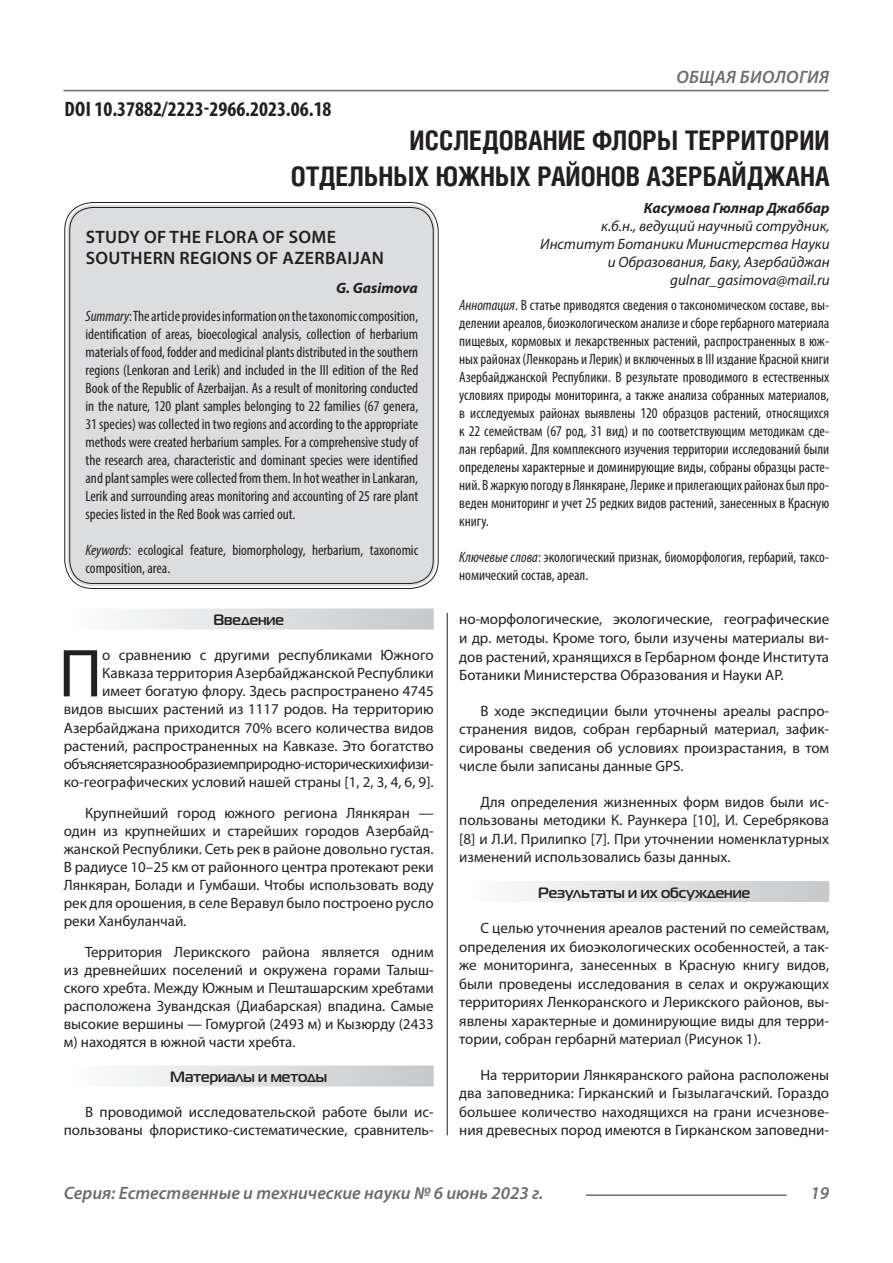
<style>
.page{position:relative;width:893px;height:1263px;background:#fff}
.page>*{position:absolute;margin:0;border:0;box-sizing:border-box;transform-origin:0 0}
.Статья_текст_первый{font:68.4px "Myriad Pro";color:#231f20}
.Статья_название{font:700 27px/36px "Helios Cond C";color:#231f20;text-align:right}
.ДОИ{font:700 condensed 21px "Myriad Pro";color:#231f20}
.t1{font:italic 600 18px "Myriad Pro";color:#6c6d70}
.Статья_название_англ{font:600 18px/21.6px "Myriad Pro";letter-spacing:.02em;color:#231f20}
.t2{font:italic 600 18px "Myriad Pro";letter-spacing:.02em;color:#6c6d70}
.Статья_текст{font:15px/18.5px "Myriad Pro";color:#231f20;text-align:justify}
.Статья_аннотация_тек{font:condensed 15px/18px "Myriad Pro";color:#231f20;text-align:justify}
.Статья_аннотация_анг{font:condensed 15px/18px "Myriad Pro";color:#231f20;text-align:justify}
.Статья_текст_первый-2{font:15px/18px "Myriad Pro";color:#231f20;text-align:right}
.Статья_автор_инфо{font:italic 15px/18px "Myriad Pro";color:#231f20;text-align:right}
.Статья_подзаголовок{font:700 15px "Magistral C";color:#231f20}
.Статья_автор_инфо-2{font:italic 700 15px "Myriad Pro";color:#231f20}
.Статья_автор_англ{font:italic 700 15px "Myriad Pro";color:#231f20}
.s1{font-style:italic}
</style>
<div class="page">
<hr style="left:447px;top:128px;width:1px;height:1007px;background:#231f20">
<hr style="left:63px;top:90px;width:766px;height:1px;background:#6c6d70">
<hr style="left:586px;top:1194px;width:201px;height:2px;background:#6c6d70">
<div style="left:67px;top:205px;width:369px;height:381px;background:#dcdddf;border-radius:26px"></div>
<div style="left:64px;top:608px;width:370px;height:21px;background:linear-gradient(to right,#fefeff,#c6c8ca)"></div>
<div style="left:64px;top:1065px;width:370px;height:21px;background:linear-gradient(to right,#fefeff,#c6c8ca)"></div>
<div style="left:459px;top:881px;width:370px;height:21px;background:linear-gradient(to right,#fefeff,#c6c8ca)"></div>
<p class="ДОИ" style="left:64px;top:96px;width:269px">DOI 10.37882/2223-2966.2023.06.18</p>
<p class="t2" style="left:676px;top:66px;width:154px">ОБЩАЯ БИОЛОГИЯ</p>
<p class="Статья_название" style="left:291px;top:121px;width:540px">ИССЛЕДОВАНИЕ ФЛОРЫ ТЕРРИТОРИИ<br>ОТДЕЛЬНЫХ ЮЖНЫХ РАЙОНОВ АЗЕРБАЙДЖАНА</p>
<p class="Статья_автор_инфо-2" style="left:644px;top:198px;width:187px">Касумова Гюлнар Джаббар</p>
<p class="Статья_автор_инфо" style="left:540px;top:217px;width:291px">к.б.н., ведущий научный сотрудник,<br>Институт Ботаники Министерства Науки и Образования, Баку, Азербайджан</p>
<p class="Статья_автор_инфо" style="left:670px;top:271px;width:161px">gulnar_gasimova@mail.ru</p>
<p class="Статья_аннотация_тек" style="left:459px;top:296px;width:371px"><span class="s1">Аннотация</span>. В статье приводятся сведения о таксономическом составе, вы&shy;делении ареалов, биоэкологическом анализе и сборе гербарного материала пищевых, кормовых и лекарственных растений, распространенных в юж&shy;ных районах (Ленкорань и Лерик) и включенных в III издание Красной книги Азербайджанской Республики. В результате проводимого в естественных условиях природы мониторинга, а также анализа собранных материалов, в исследуемых районах выявлены 120 образцов растений, относящихся к 22 семействам (67 род, 31 вид) и по соответствующим методикам сде&shy;лан гербарий. Для комплексного изучения территории исследований были определены характерные и доминирующие виды, собраны образцы расте&shy;ний. В жаркую погоду в Лянкяране, Лерике и прилегающих районах был про&shy;веден мониторинг и учет 25 редких видов растений, занесенных в Красную книгу.</p>
<p class="Статья_аннотация_тек" style="left:459px;top:548px;width:371px"><span class="s1">Ключевые слова</span>: экологический признак, биоморфология, гербарий, таксо&shy;номический состав, ареал.</p>
<p class="Статья_название_англ" style="left:86px;top:225px;width:300px">STUDY OF THE FLORA OF SOME<br>SOUTHERN REGIONS OF AZERBAIJAN</p>
<p class="Статья_автор_англ" style="left:336px;top:278px;width:83px">G. Gasimova</p>
<p class="Статья_аннотация_анг" style="left:86px;top:307px;width:334px"><span class="s1">Summary</span>: The article provides information on the taxonomic composition, identification of areas, bioecological analysis, collection of herbarium materials of food, fodder and medicinal plants distributed in the southern regions (Lenkoran and Lerik) and included in the III edition of the Red Book of the Republic of Azerbaijan. As a result of monitoring conducted in the nature, 120 plant samples belonging to 22 families (67 genera, 31 species) was collected in two regions and according to the appropriate methods were created herbarium samples. For a comprehensive study of the research area, characteristic and dominant species were identified and plant samples were collected from them. In hot weather in Lankaran, Lerik and surrounding areas monitoring and accounting of 25 rare plant species listed in the Red Book was carried out.</p>
<p class="Статья_аннотация_анг" style="left:86px;top:541px;width:334px"><span class="s1">Keywords</span>: ecological feature, biomorphology, herbarium, taxonomic composition, area.</p>
<p class="Статья_подзаголовок" style="left:213px;top:611px;width:72px">Введение</p>
<p class="Статья_текст_первый" style="left:59px;top:631px;width:45px">П</p>
<p class="Статья_текст" style="left:459px;top:610px;width:371px">но-морфологические, экологические, географические и др. методы. Кроме того, были изучены материалы ви&shy;дов растений, хранящихся в Гербарном фонде Института Ботаники Министерства Образования и Науки АР.</p>
<p class="Статья_текст" style="left:459px;top:701px;width:371px;text-indent:21px">В ходе экспедиции были уточнены ареалы распро&shy;странения видов, собран гербарный материал, зафик&shy;сированы сведения об условиях произрастания, в том числе были записаны данные GPS.</p>
<p class="Статья_текст" style="left:459px;top:792px;width:371px;text-indent:21px">Для определения жизненных форм видов были ис&shy;пользованы методики К. Раункера [10], И. Серебрякова [8] и Л.И. Прилипко [7]. При уточнении номенклатурных изменений использовались базы данных.</p>
<p class="Статья_подзаголовок" style="left:538px;top:883px;width:214px">Результаты и их обсуждение</p>
<p class="Статья_текст" style="left:459px;top:919px;width:371px;text-indent:21px">С целью уточнения ареалов растений по семействам, определения их биоэкологических особенностей, а так&shy;же мониторинга, занесенных в Красную книгу видов, были проведены исследования в селах и окружающих территориях Ленкоранского и Лерикского районов, вы&shy;явлены характерные и доминирующие виды для терри&shy;тории, собран гербарнй материал (Рисунок 1).</p>
<p class="Статья_текст" style="left:459px;top:1065px;width:371px;text-indent:21px">На территории Лянкяранского района расположены два заповедника: Гирканский и Гызылагачский. Гораздо большее количество находящихся на грани исчезнове&shy;ния древесных пород имеются в Гирканском заповедни-</p>
<p class="Статья_текст_первый-2" style="left:64px;top:646px;width:371px">о сравнению с другими республиками Южного Кавказа территория Азербайджанской Республики имеет богатую флору. Здесь распространено 4745 видов высших растений из 1117 родов. На территорию Азербайджана приходится 70% всего количества видов растений, распространенных на Кавказе. Это богатство объясняется разнообразием природно-исторических и физи&shy;ко-географических условий нашей страны [1, 2, 3, 4, 6, 9].</p>
<p class="Статья_текст" style="left:64px;top:803px;width:371px;line-height:18px;text-indent:21px">Крупнейший город южного региона Лянкяран — один из крупнейших и старейших городов Азербайд&shy;жанской Республики. Сеть рек в районе довольно густая.<br>В радиусе 10–25 км от районного центра протекают реки Лянкяран, Болади и Гумбаши. Чтобы использовать воду рек для орошения, в селе Веравул было построено русло реки Ханбуланчай.</p>
<p class="Статья_текст" style="left:64px;top:942px;width:371px;line-height:18px;text-indent:21px">Территория Лерикского района является одним из древнейших поселений и окружена горами Талыш&shy;ского хребта. Между Южным и Пешташарским хребтами расположена Зувандская (Диабарская) впадина. Самые высокие вершины — Гомургой (2493 м) и Кызюрду (2433 м) находятся в южной части хребта.</p>
<p class="Статья_подзаголовок" style="left:170px;top:1068px;width:158px">Материалы и методы</p>
<p class="Статья_текст" style="left:64px;top:1103px;width:371px;line-height:18px;text-align:right">В проводимой исследовательской работе были ис&shy;пользованы флористико-систематические, сравнитель-</p>
<p class="t1" style="left:64px;top:1182px;width:481px">Серия: Естественные и технические науки № 6 июнь 2023 г.</p>
<p class="t1" style="left:810px;top:1182px;width:20px">19</p>
</div>
